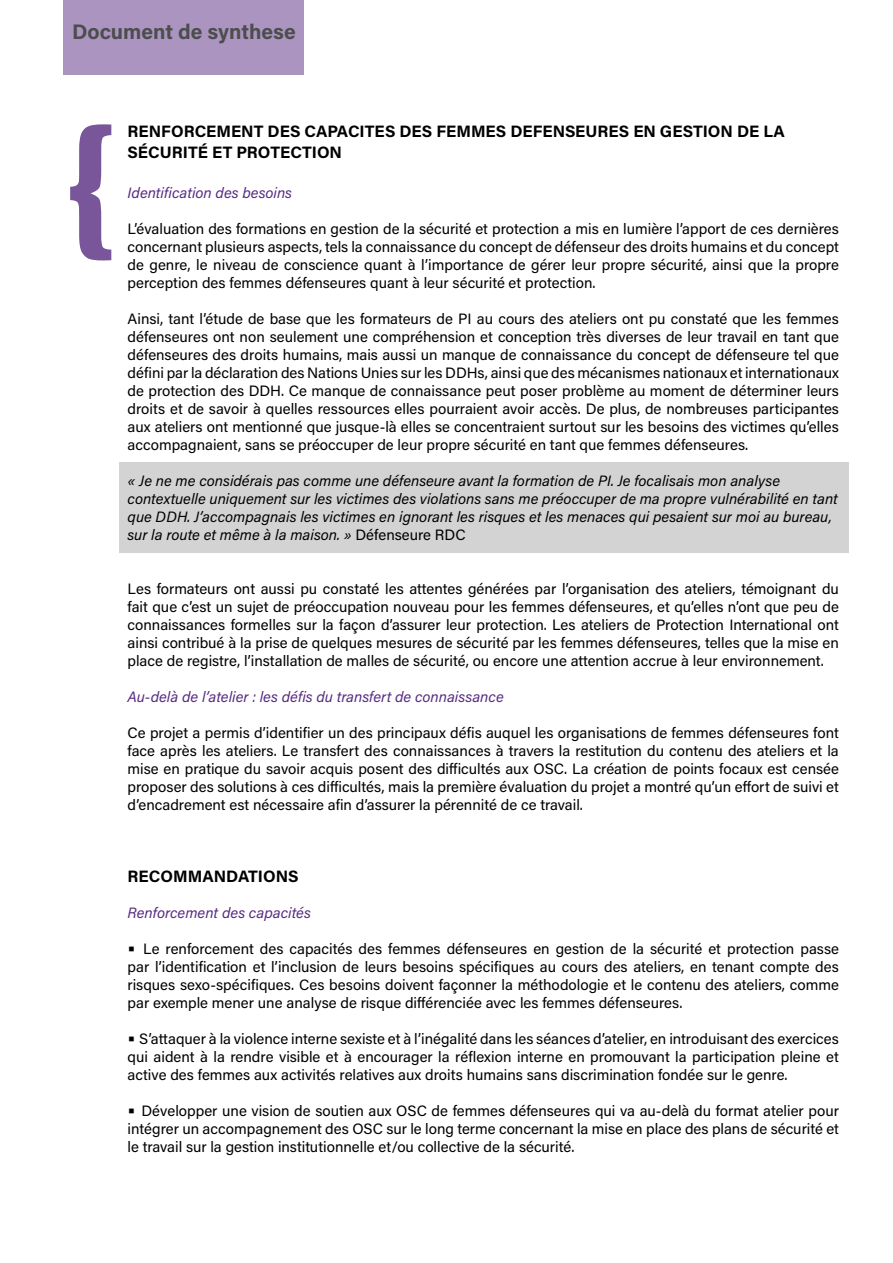
<style>
.page{position:relative;width:893px;height:1263px;background:#fff}
.page>*{position:absolute;margin:0;border:0;box-sizing:border-box;transform-origin:0 0}
.t1{font:700 21px "Acumin Pro";color:#4c4d4d}
.t2{font:700 16.5px/21.6px "Acumin Pro";color:#000}
.t3{font:15px/18px "Acumin Pro";color:#000;text-align:justify}
.t4{font:italic 15px/18px "Acumin Pro";color:#000}
.t5{font:italic 15px "Acumin Pro";color:#572b81}
.s1{font-style:normal}
.s2{font-weight:700;font-size:19.5px}
</style>
<div class="page">
<div style="left:64px;top:0;width:240px;height:74px;background:#ab95c0"></div>
<svg style="left:70px;top:124px;width:41px;height:136px"></svg>
<div style="left:119px;top:462px;width:729px;height:90px;background:#d3d3d3"></div>
<h1 class="t1" style="left:72px;top:16px;width:225px">Document de synthese</h1>
<p class="t2" style="left:128px;top:119px;width:659px">RENFORCEMENT DES CAPACITES DES FEMMES DEFENSEURES EN GESTION DE LA<br>SÉCURITÉ ET PROTECTION</p>
<p class="t5" style="left:128px;top:182px;width:166px">Identification des besoins</p>
<p class="t3" style="left:128px;top:219px;width:713px">L’évaluation des formations en gestion de la sécurité et protection a mis en lumière l’apport de ces dernières concernant plusieurs aspects, tels la connaissance du concept de défenseur des droits humains et du concept de genre, le niveau de conscience quant à l’importance de gérer leur propre sécurité, ainsi que la propre perception des femmes défenseures quant à leur sécurité et protection.</p>
<p class="t3" style="left:128px;top:309px;width:713px">Ainsi, tant l’étude de base que les formateurs de PI au cours des ateliers ont pu constaté que les femmes défenseures ont non seulement une compréhension et conception très diverses de leur travail en tant que défenseures des droits humains, mais aussi un manque de connaissance du concept de défenseure tel que défini par la déclaration des Nations Unies sur les DDHs, ainsi que des mécanismes nationaux et internationaux de protection des DDH. Ce manque de connaissance peut poser problème au moment de déterminer leurs droits et de savoir à quelles ressources elles pourraient avoir accès. De plus, de nombreuses participantes aux ateliers ont mentionné que jusque-là elles se concentraient surtout sur les besoins des victimes qu’elles accompagnaient, sans se préoccuper de leur propre sécurité en tant que femmes défenseures.</p>
<p class="t4" style="left:128px;top:471px;width:712px">« Je ne me considérais pas comme une défenseure avant la formation de PI. Je focalisais mon analyse contextuelle uniquement sur les victimes des violations sans me préoccuper de ma propre vulnérabilité en tant que DDH. J’accompagnais les victimes en ignorant les risques et les menaces qui pesaient sur moi au bureau, sur la route et même à la maison. » <span class="s1">Défenseure RDC</span></p>
<p class="t3" style="left:128px;top:579px;width:713px">Les formateurs ont aussi pu constaté les attentes générées par l’organisation des ateliers, témoignant du fait que c’est un sujet de préoccupation nouveau pour les femmes défenseures, et qu’elles n’ont que peu de connaissances formelles sur la façon d’assurer leur protection. Les ateliers de Protection International ont ainsi contribué à la prise de quelques mesures de sécurité par les femmes défenseures, telles que la mise en place de registre, l’installation de malles de sécurité, ou encore une attention accrue à leur environnement.</p>
<p class="t5" style="left:128px;top:686px;width:378px">Au-delà de l’atelier : les défis du transfert de connaissance</p>
<p class="t3" style="left:128px;top:723px;width:713px">Ce projet a permis d’identifier un des principaux défis auquel les organisations de femmes défenseures font face après les ateliers. Le transfert des connaissances à travers la restitution du contenu des ateliers et la mise en pratique du savoir acquis posent des difficultés aux OSC. La création de points focaux est censée proposer des solutions à ces difficultés, mais la première évaluation du projet a montré qu’un effort de suivi et d’encadrement est nécessaire afin d’assurer la pérennité de ce travail.</p>
<p class="t2" style="left:128px;top:864px;width:173px">RECOMMANDATIONS</p>
<p class="t5" style="left:128px;top:902px;width:185px">Renforcement des capacités</p>
<p class="t3" style="left:128px;top:939px;width:713px"><span class="s2">•</span> Le renforcement des capacités des femmes défenseures en gestion de la sécurité et protection passe par l’identification et l’inclusion de leurs besoins spécifiques au cours des ateliers, en tenant compte des risques sexo-spécifiques. Ces besoins doivent façonner la méthodologie et le contenu des ateliers, comme par exemple mener une analyse de risque différenciée avec les femmes défenseures.</p>
<p class="t3" style="left:128px;top:1029px;width:713px"><span class="s2">•</span> S’attaquer à la violence interne sexiste et à l’inégalité dans les séances d’atelier, en introduisant des exercices qui aident à la rendre visible et à encourager la réflexion interne en promouvant la participation pleine et active des femmes aux activités relatives aux droits humains sans discrimination fondée sur le genre.</p>
<p class="t3" style="left:128px;top:1101px;width:713px"><span class="s2">•</span> Développer une vision de soutien aux OSC de femmes défenseures qui va au-delà du format atelier pour intégrer un accompagnement des OSC sur le long terme concernant la mise en place des plans de sécurité et le travail sur la gestion institutionnelle et/ou collective de la sécurité.</p>
</div>
